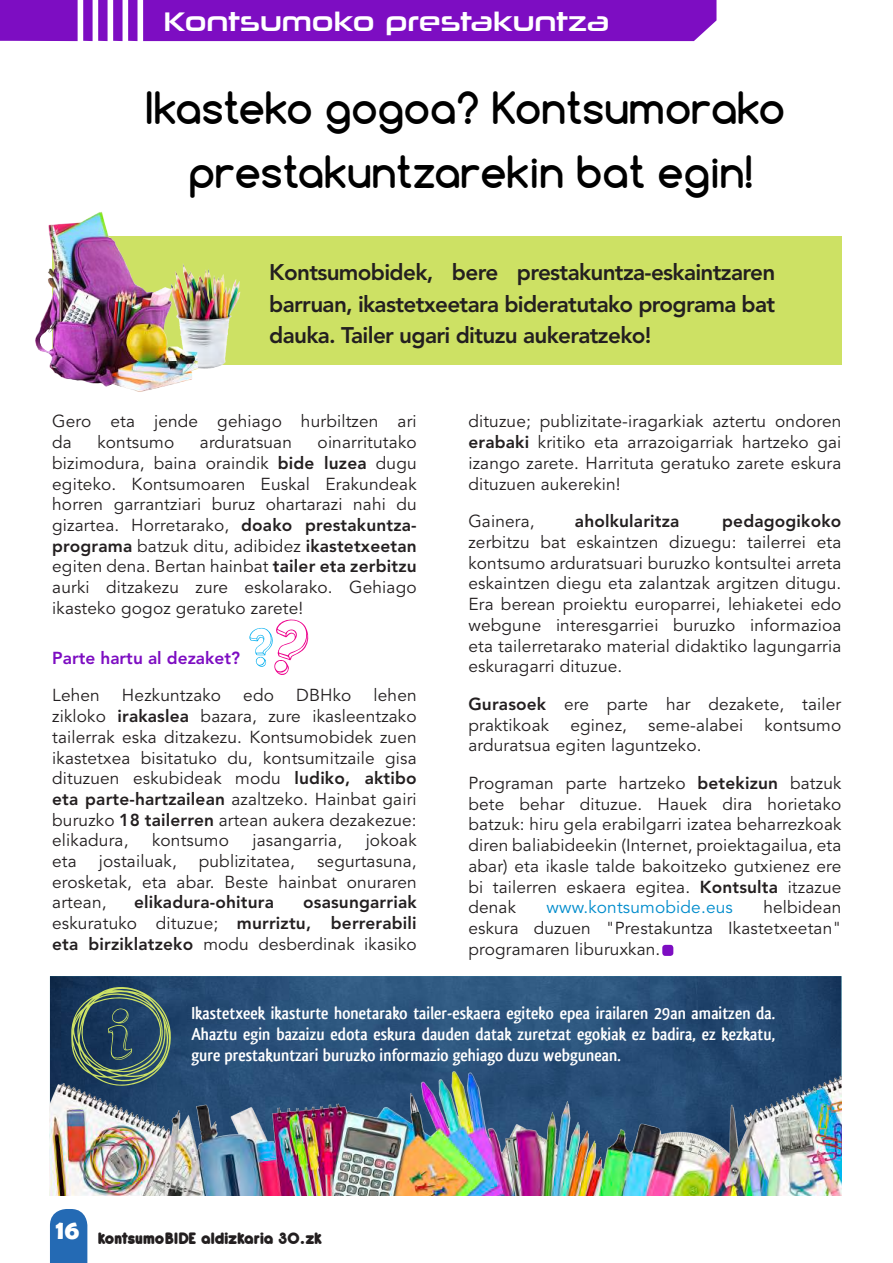
<style>
.page{position:relative;width:893px;height:1263px;background:#fff}
.page>*{position:absolute;margin:0;border:0;box-sizing:border-box;transform-origin:0 0}
.t1{font:700 42px/63px "Comfortaa";color:#000;text-align:center}
.t2{font:27px "Neuropolitical Rg";color:#fff}
.t3{font:700 27px "Berlin Sans FB Demi";color:#fff}
.t4{font:800 22.5px/31.5px "Avenir LT Std";letter-spacing:-.03em;color:#231f20;text-align:justify}
.t5{font:700 18px/21px "Qlassik";color:#fff;text-align:justify}
.t6{font:800 18px "Antipasto";letter-spacing:-.03em;color:#231f20}
.t7{font:17.25px/20.7px "Avenir LT Std";letter-spacing:.01em;color:#231f20;text-align:justify}
.t8{font:800 17.25px/20.7px "Avenir LT Std";letter-spacing:.01em;color:#231f20;text-align:justify}
.t9{font:800 17.25px "Avenir LT Std";color:#7d0dc2}
.t10{font:17.25px "Avenir LT Std";letter-spacing:.01em;color:#008ccc}
.s1{font-weight:800}
.s2{font-weight:400}
</style>
<div class="page">
<img style="left:50px;top:976px;width:791px;height:92px">
<img style="left:50px;top:1068px;width:791px;height:127px">
<div style="left:52px;top:237px;width:789px;height:128px;background:#cde164"></div>
<div style="left:50px;top:1209px;width:37px;height:54px;background:#246ab4"></div>
<div style="left:143px;top:0;width:573px;height:41px;background:#7d0dc2"></div>
<svg style="left:0;top:0;width:137px;height:41px;background:#9234cc"></svg>
<div style="left:662px;top:945px;width:11px;height:11px;background:#7d0dc2;border-radius:3px"></div>
<img style="left:208px;top:236px;width:45px;height:133px">
<img style="left:35px;top:211px;width:173px;height:181px">
<svg style="left:71px;top:980px;width:101px;height:107px;background:#3b5a61"></svg>
<svg style="left:249px;top:619px;width:60px;height:56px"></svg>
<h2 class="t2" style="left:164px;top:4px;width:447px">Kontsumoko prestakuntza</h2>
<h1 class="t1" style="left:144px;top:77px;width:643px">Ikasteko gogoa? Kontsumorako prestakuntzarekin bat egin!</h1>
<h3 class="t4" style="left:269px;top:257px;width:507px">Kontsumobidek, bere prestakuntza-eskaintzaren barruan, ikastetxeetara bideratutako programa bat dauka. Tailer ugari dituzu aukeratzeko!</h3>
<p class="t7" style="left:52px;top:412px;width:366px">Gero eta jende gehiago hurbiltzen ari da</p>
<p class="t7" style="left:52px;top:432px;width:366px;text-indent:265px">oinarritutako bizimodura, baina oraindik <span class="s1">bide luzea</span> dugu egiteko. Kontsumoaren Euskal Erakundeak horren garrantziari buruz ohartarazi nahi du gizartea. Horretarako, <span class="s1">doako prestakuntza&shy;programa</span> batzuk ditu, adibidez <span class="s1">ikastetxeetan </span>egiten dena. Bertan hainbat <span class="s1">tailer eta zerbitzu </span>aurki ditzakezu zure eskolarako. Gehiago ikasteko gogoz geratuko zarete!</p>
<p class="t9" style="left:52px;top:647px;width:189px">Parte hartu al dezaket?</p>
<p class="t7" style="left:52px;top:686px;width:49px">Lehen</p>
<p class="t7" style="left:122px;top:686px;width:101px">Hezkuntzako</p>
<p class="t7" style="left:243px;top:686px;width:32px">edo</p>
<p class="t7" style="left:296px;top:686px;width:57px">DBHko</p>
<p class="t7" style="left:97px;top:432px;width:78px">kontsumo</p>
<p class="t7" style="left:200px;top:432px;width:94px">arduratsuan</p>
<p class="t7" style="left:52px;top:686px;width:366px;text-indent:321px">lehen zikloko <span class="s1">irakaslea</span> bazara, zure ikasleentzako tailerrak eska ditzakezu. Kontsumobidek zuen ikastetxea bisitatuko du, kontsumitzaile gisa dituzuen eskubideak modu <span class="s1">ludiko, aktibo eta parte-hartzailean</span> azaltzeko. Hainbat gairi buruzko <span class="s1">18 tailerren</span> artean aukera dezakezue: elikadura,</p>
<p class="t7" style="left:152px;top:830px;width:78px">kontsumo</p>
<p class="t7" style="left:252px;top:830px;width:91px">jasangarria,</p>
<p class="t7" style="left:366px;top:830px;width:53px">jokoak</p>
<p class="t7" style="left:52px;top:851px;width:26px">eta</p>
<p class="t7" style="left:99px;top:851px;width:80px">jostailuak,</p>
<p class="t7" style="left:199px;top:851px;width:98px">publizitatea,</p>
<p class="t7" style="left:52px;top:851px;width:366px;text-indent:265px">segurtasuna, erosketak, eta abar. Beste hainbat onuraren artean,</p>
<p class="t8" style="left:52px;top:892px;width:366px;text-indent:251px">osasungarriak <span class="s2">eskuratuko dituzue;</span> murriztu, berrerabili eta birziklatzeko <span class="s2">modu desberdinak ikasiko</span></p>
<p class="t8" style="left:134px;top:892px;width:141px">elikadura-ohitura</p>
<p class="t7" style="left:468px;top:412px;width:375px">dituzue; publizitate-iragarkiak aztertu ondoren <span class="s1">erabaki</span> kritiko eta arrazoigarriak hartzeko gai izango zarete. Harrituta geratuko zarete eskura dituzuen aukerekin!</p>
<p class="t7" style="left:468px;top:511px;width:68px">Gainera,</p>
<p class="t8" style="left:575px;top:511px;width:106px">aholkularitza</p>
<p class="t8" style="left:722px;top:511px;width:121px">pedagogikoko</p>
<p class="t7" style="left:468px;top:532px;width:375px">zerbitzu bat eskaintzen dizuegu: tailerrei eta kontsumo arduratsuari buruzko kontsultei arreta eskaintzen diegu eta zalantzak argitzen ditugu.<br>Era berean proiektu europarrei, lehiaketei edo webgune interesgarriei buruzko informazioa eta tailerretarako material didaktiko lagungarria eskuragarri dituzue.</p>
<p class="t7" style="left:468px;top:694px;width:374px"><span class="s1">Gurasoek</span> ere parte har dezakete, tailer praktikoak eginez, seme-alabei kontsumo arduratsua egiten laguntzeko.</p>
<p class="t7" style="left:468px;top:773px;width:375px">Programan parte hartzeko <span class="s1">betekizun</span> batzuk bete behar dituzue. Hauek dira horietako batzuk: hiru gela erabilgarri izatea beharrezkoak diren baliabideekin (Internet, proiektagailua, eta abar) eta ikasle talde bakoitzeko gutxienez ere bi tailerren eskaera egitea. <span class="s1">Kontsulta</span> itzazue denak</p>
<p class="t7" style="left:468px;top:897px;width:374px;text-indent:295px">helbidean eskura duzuen "Prestakuntza Ikastetxeetan" programaren liburuxkan.</p>
<p class="t10" style="left:546px;top:897px;width:188px">www.kontsumobide.eus</p>
<p class="t5" style="left:191px;top:1002px;width:585px">Ikastetxeek ikasturte honetarako tailer-eskaera egiteko epea irailaren 29an amaitzen da.<br>Ahaztu egin bazaizu edota eskura dauden datak zuretzat egokiak ez badira, ez kezkatu, gure prestakuntzari buruzko informazio gehiago duzu webgunean.</p>
<h2 class="t3" style="left:56px;top:1214px;width:25px">16</h2>
<p class="t6" style="left:98px;top:1226px;width:226px">kontsumoBIDE aldizkaria 30.zk</p>
</div>
